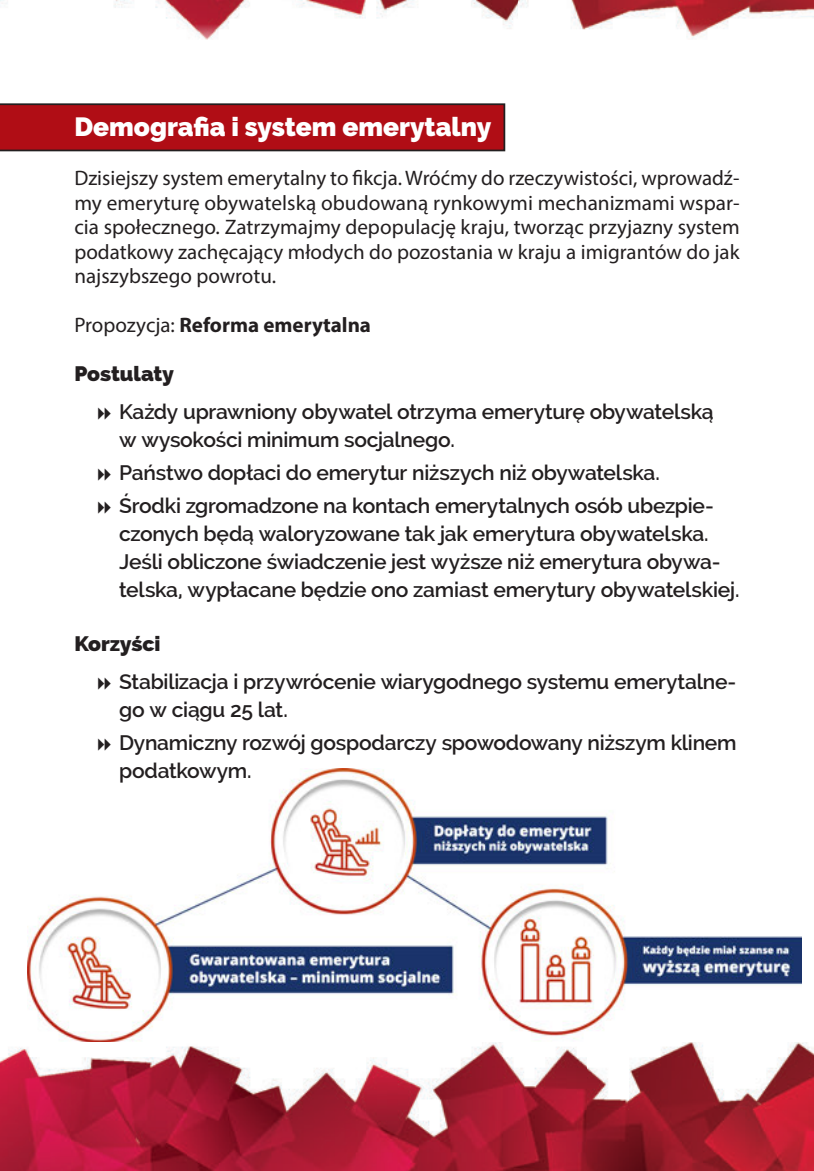
<style>
.page{position:relative;width:814px;height:1171px;background:#fff}
.page>*{position:absolute;margin:0;border:0;box-sizing:border-box;transform-origin:0 0}
.pfp_main{font:900 26.25px "Raleway";color:#fff}
.t1{font:600 21px/28px "Raleway";letter-spacing:-.01em;color:#231f20}
.pfp_main-2{font:21px/24.5px "Myriad Pro";color:#231f20;text-align:justify}
.pfp_main-3{font:700 21px "Myriad Pro";color:#231f20}
.srtodtytul_bez_punkt{font:800 21px "Raleway";color:#231f20}
.s1{font-weight:400}
</style>
<div class="page">
<img style="left:27px;top:768px;width:774px;height:274px">
<svg style="left:0;top:103px;width:505px;height:48px;background:#a61017"></svg>
<img style="left:0;top:0;width:518px;height:40px">
<img style="left:518px;top:0;width:296px;height:39px">
<img style="left:0;top:1042px;width:587px;height:129px">
<img style="left:587px;top:1042px;width:227px;height:129px">
<p class="pfp_main" style="left:74px;top:112px;width:418px">Demografia i system emerytalny</p>
<p class="pfp_main-2" style="left:74px;top:166px;width:666px">Dzisiejszy system emerytalny to fikcja. Wróćmy do rzeczywistości, wprowadź&shy;my emeryturę obywatelską obudowaną rynkowymi mechanizmami wspar&shy;cia społecznego. Zatrzymajmy depopulację kraju, tworząc przyjazny system podatkowy zachęcający młodych do pozostania w kraju a imigrantów do jak najszybszego powrotu.</p>
<p class="pfp_main-3" style="left:74px;top:312px;width:298px"><span class="s1">Propozycja:</span> Reforma emerytalna</p>
<p class="srtodtytul_bez_punkt" style="left:74px;top:362px;width:101px">Postulaty</p>
<p class="t1" style="left:119px;top:398px;width:596px">Każdy uprawniony obywatel otrzyma emeryturę obywatelską w wysokości minimum socjalnego.</p>
<p class="t1" style="left:119px;top:459px;width:542px">Państwo dopłaci do emerytur niższych niż obywatelska.</p>
<p class="t1" style="left:119px;top:492px;width:622px">Środki zgromadzone na kontach emerytalnych osób ubezpie&shy;czonych będą waloryzowane tak jak emerytura obywatelska.<br>Jeśli obliczone świadczenie jest wyższe niż emerytura obywa&shy;telska, wypłacane będzie ono zamiast emerytury obywatelskiej.</p>
<p class="srtodtytul_bez_punkt" style="left:74px;top:632px;width:88px">Korzyści</p>
<p class="t1" style="left:119px;top:668px;width:618px">Stabilizacja i przywrócenie wiarygodnego systemu emerytalne&shy;go w ciągu 25 lat.</p>
<p class="t1" style="left:119px;top:729px;width:619px">Dynamiczny rozwój gospodarczy spowodowany niższym klinem podatkowym.</p>
</div>
